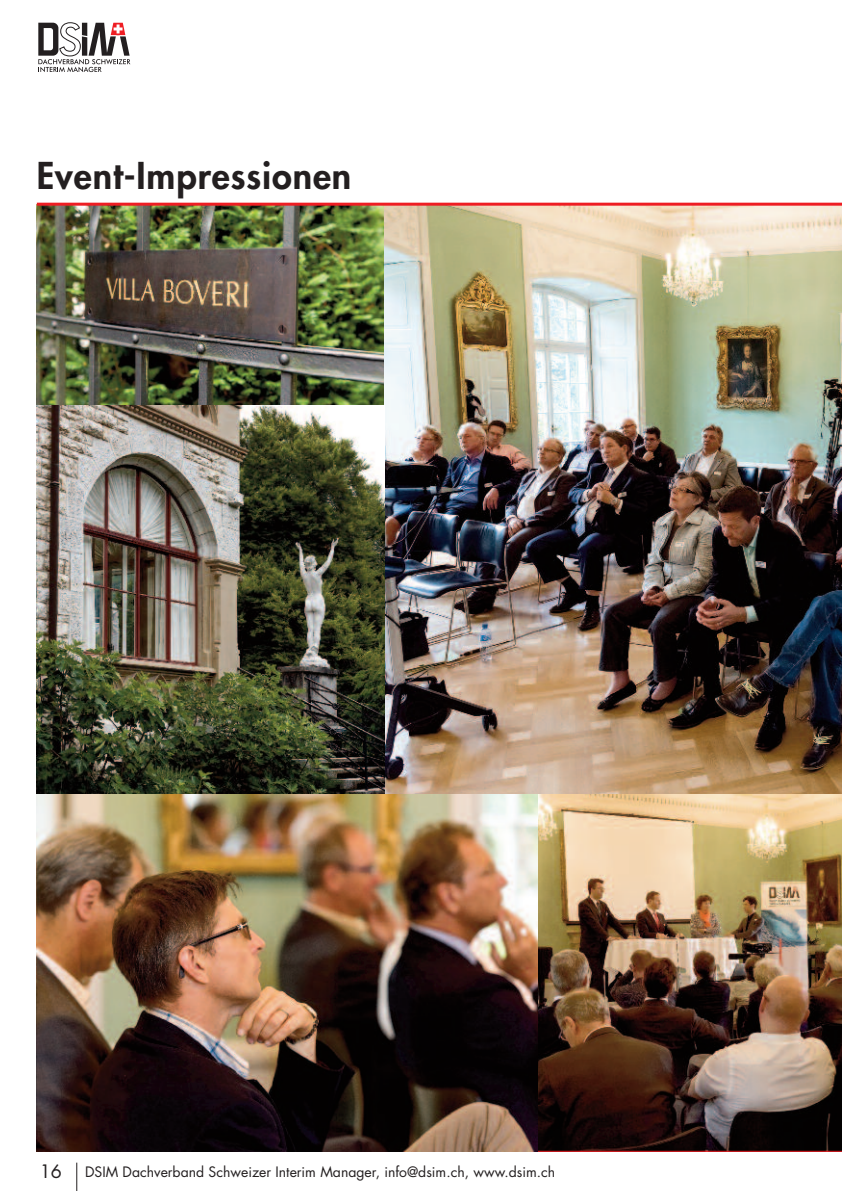
<style>
.page{position:relative;width:842px;height:1191px;background:#fff}
.page>*{position:absolute;margin:0;border:0;box-sizing:border-box;transform-origin:0 0}
.t1{font:800 36px "Futura";letter-spacing:.025em;color:#231f20}
.t2{font:18px "Futura";color:#231f20}
.t3{font:14px "Futura";color:#231f20}
</style>
<div class="page">
<svg style="left:38px;top:22px;width:92px;height:50px"></svg>
<img style="left:37px;top:206px;width:348px;height:199px">
<img style="left:385px;top:206px;width:457px;height:589px">
<img style="left:37px;top:405px;width:348px;height:390px">
<img style="left:538px;top:795px;width:304px;height:355px">
<hr style="left:37px;top:203px;width:805px;height:3px;background:#ee1d23">
<hr style="left:37px;top:1150px;width:805px;height:1px;background:#ee1d23">
<img style="left:37px;top:795px;width:501px;height:356px">
<svg style="left:76px;top:1162px;width:1px;height:29px"></svg>
<h1 class="t1" style="left:37px;top:159px;width:316px">Event-Impressionen</h1>
<p class="t2" style="left:40px;top:1162px;width:24px">16</p>
<p class="t3" style="left:85px;top:1165px;width:472px">DSIM Dachverband Schweizer Interim Manager, info@dsim.ch, www.dsim.ch</p>
</div>
